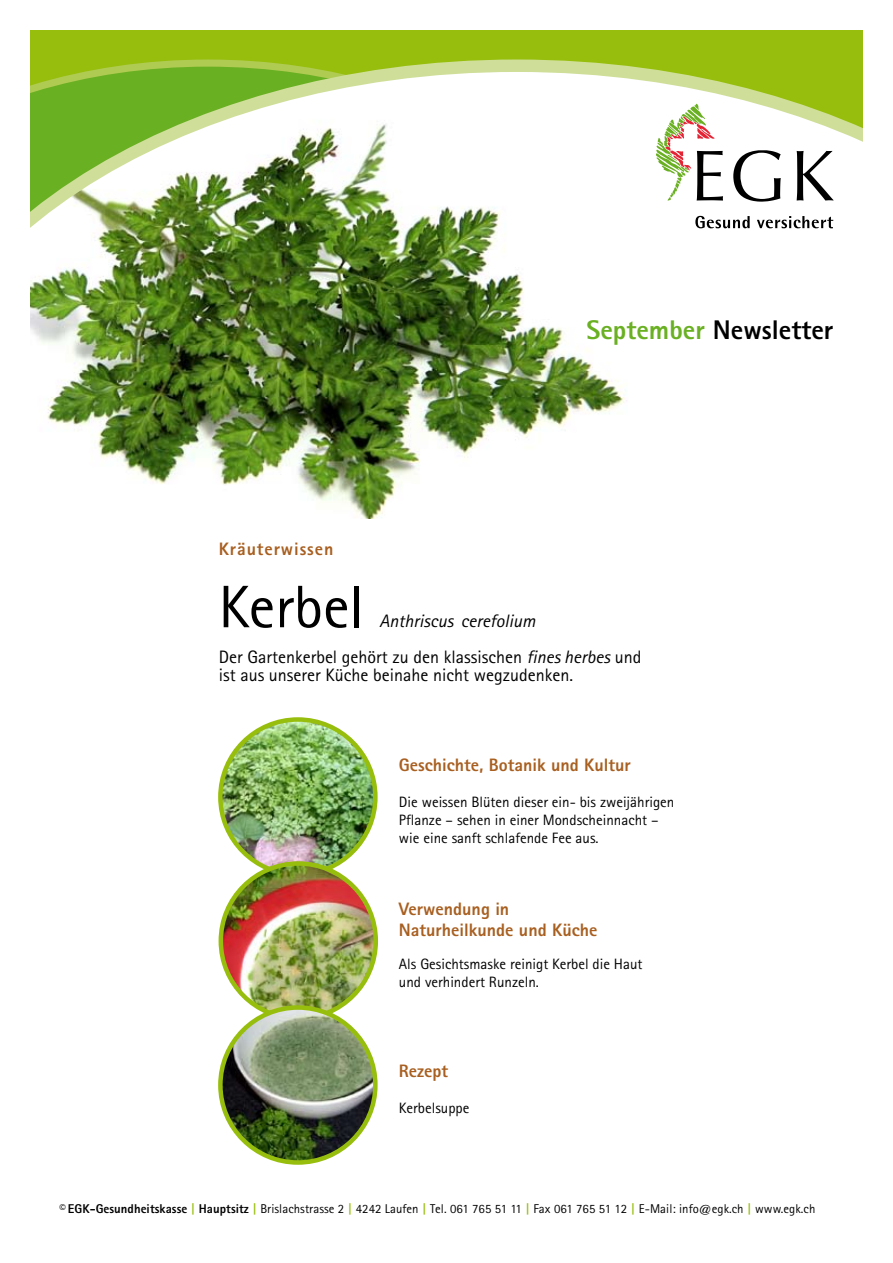
<style>
.page{position:relative;width:893px;height:1263px;background:#fff}
.page>*{position:absolute;margin:0;border:0;box-sizing:border-box;transform-origin:0 0}
.t1{font:60px "Rotis Sans Serif";color:#000}
.t2{font:800 27px "Rotis Sans Serif";color:#000}
.t3{font:18px/36px "Rotis Sans Serif";color:#000}
.t4{font:800 18px/21px "Rotis Sans Serif";color:#a85f20}
.t5{font:800 18px "Rotis Sans Serif";letter-spacing:.05em;color:#a85f20}
.t6{font:15px/18px "Rotis Sans Serif";color:#000}
.t7{font:12.75px "Rotis Sans Serif";letter-spacing:.005em;color:#000}
.s1{color:#6ab023}
.s2{font-style:italic}
.s3{font-weight:800}
.s4{font-weight:800;color:#97be0d}
</style>
<div class="page">
<div style="left:0;top:0;width:893px;height:200px;background:#97be0d"></div>
<img style="left:30px;top:60px;width:833px;height:459px">
<svg style="left:656px;top:104px;width:67px;height:97px;background:#d8d6c6"></svg>
<svg style="left:733px;top:150px;width:48px;height:52px;background:#bdbdbd"></svg>
<svg style="left:797px;top:151px;width:36px;height:50px;background:#a7a7a7"></svg>
<svg style="left:695px;top:216px;width:55px;height:12px"></svg>
<svg style="left:757px;top:216px;width:76px;height:12px"></svg>
<div style="left:0;top:0;width:30px;height:1263px;background:#fff"></div>
<div style="left:0;top:0;width:893px;height:30px;background:#fff"></div>
<div style="left:863px;top:0;width:30px;height:1263px;background:#fff"></div>
<img style="left:220px;top:719px;width:155px;height:155px;border-radius:77px">
<div style="left:218px;top:717px;width:160px;height:160px;border:4px solid #97be0d;border-radius:50%"></div>
<img style="left:221px;top:863px;width:155px;height:150px">
<div style="left:219px;top:861px;width:159px;height:160px;border:4px solid #97be0d;border-radius:50%"></div>
<img style="left:220px;top:1007px;width:155px;height:155px;border-radius:77px">
<div style="left:218px;top:1005px;width:160px;height:160px;border:4px solid #97be0d;border-radius:50%"></div>
<p class="t5" style="left:219px;top:538px;width:116px">Kräuterwissen</p>
<h2 class="t2" style="left:586px;top:313px;width:248px"><span class="s1">September</span> Newsletter</h2>
<h1 class="t1" style="left:219px;top:571px;width:147px">Kerbel</h1>
<p class="t3" style="left:219px;top:603px;width:424px;text-indent:161px"><span class="s2">Anthriscus cerefolium<br></span>Der Gartenkerbel gehört zu den klassischen <span class="s2">fines herbes</span> und</p>
<p class="t3" style="left:219px;top:657px;width:356px">ist aus unserer Küche beinahe nicht wegzudenken.</p>
<p class="t4" style="left:399px;top:754px;width:233px">Geschichte, Botanik und Kultur</p>
<p class="t6" style="left:399px;top:793px;width:277px">Die weissen Blüten dieser ein- bis zweijährigen<br>Pflanze – sehen in einer Mondscheinnacht – wie eine sanft schlafende Fee aus.</p>
<p class="t4" style="left:399px;top:898px;width:200px">Verwendung in<br>Naturheilkunde und Küche</p>
<p class="t6" style="left:399px;top:955px;width:245px">Als Gesichtsmaske reinigt Kerbel die Haut und verhindert Runzeln.</p>
<p class="t4" style="left:399px;top:1060px;width:51px">Rezept</p>
<p class="t6" style="left:399px;top:1099px;width:72px">Kerbelsuppe</p>
<p class="t7" style="left:60px;top:1201px;width:757px"><span class="s3">© EGK-Gesundheitskasse</span> <span class="s4">|</span> <span class="s3">Hauptsitz</span> <span class="s4">|</span> Brislachstrasse 2 <span class="s4">|</span> 4242 Laufen <span class="s4">|</span> Tel. 061 765 51 11 <span class="s4">|</span> Fax 061 765 51 12 <span class="s4">|</span> E-Mail: info@egk.ch <span class="s4">|</span> www.egk.ch</p>
</div>
